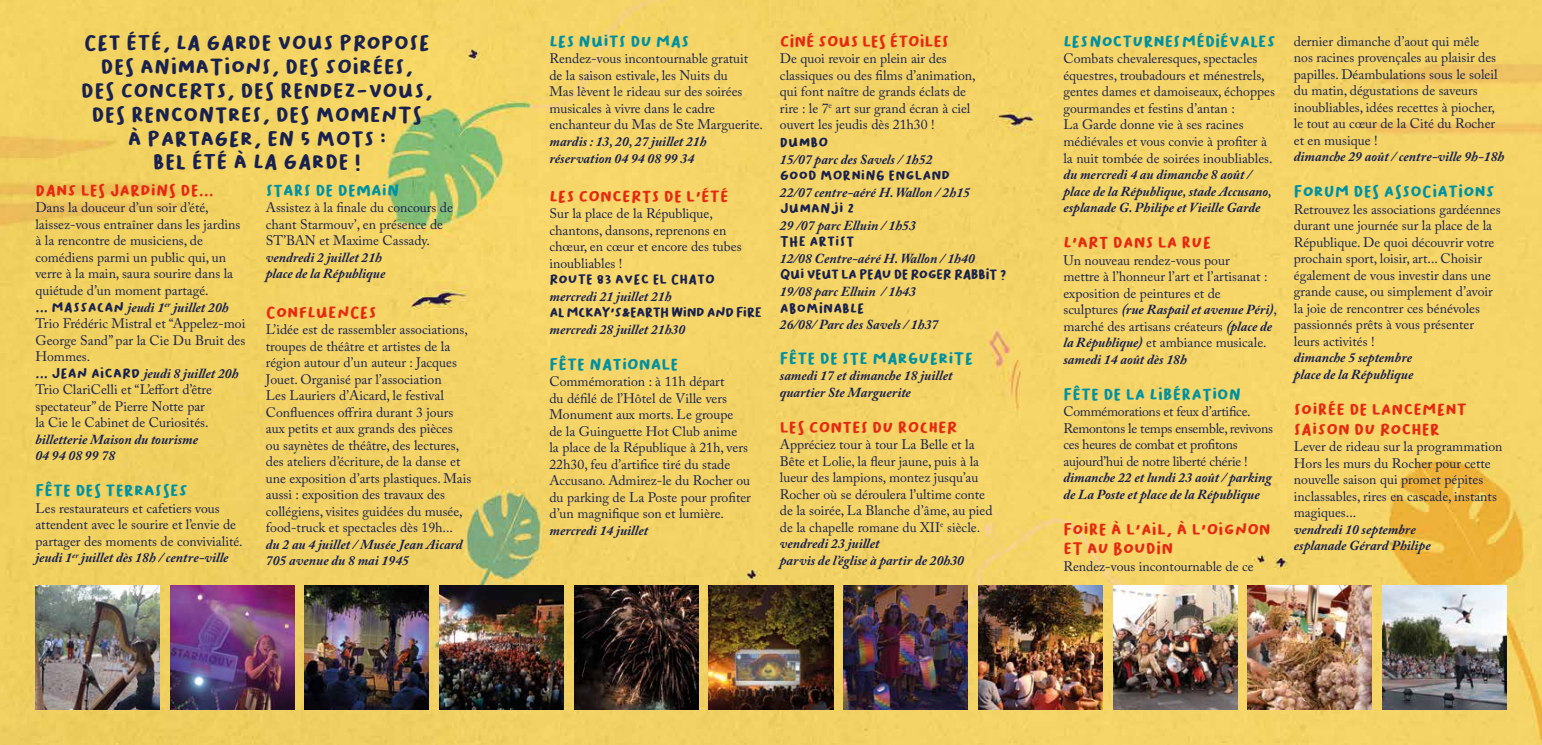
<style>
.page{position:relative;width:1542px;height:745px;background:#fff}
.page>*{position:absolute;margin:0;border:0;box-sizing:border-box;transform-origin:0 0}
.t1{font:21.25px/23.8px "Bakso Sapi";color:#19214f;text-align:center}
.t2{font:16.25px/19.5px "Bakso Sapi";color:#e52a12}
.t3{font:16.25px "Bakso Sapi";color:#0091a1}
.t4{font:13.75px/16.5px "Adobe Caslon Pro";color:#19214f}
.t5{font:italic 700 13.75px/16.5px "Adobe Caslon Pro";color:#19214f}
.t6{font:13.75px/16.5px "Adobe Caslon Pro";letter-spacing:-.02em;color:#19214f}
.t7{font:13.75px "Bakso Sapi";color:#19214f}
.s1{font-family:"Bakso Sapi"}
.s2{font-weight:700;font-style:italic}
</style>
<div class="page">
<img style="left:0;top:0;width:1541px;height:744px">
<img style="left:170px;top:585px;width:124px;height:124px">
<img style="left:1113px;top:585px;width:124px;height:124px">
<img style="left:1247px;top:585px;width:124px;height:124px">
<img style="left:1382px;top:585px;width:124px;height:124px">
<img style="left:305px;top:585px;width:124px;height:124px">
<img style="left:439px;top:585px;width:124px;height:124px">
<img style="left:574px;top:585px;width:124px;height:124px">
<img style="left:843px;top:585px;width:124px;height:124px">
<img style="left:709px;top:585px;width:124px;height:124px">
<img style="left:978px;top:585px;width:124px;height:124px">
<img style="left:35px;top:585px;width:124px;height:124px">
<h1 class="t1" style="left:81px;top:31px;width:353px">Cet été, La Garde vous propose des animations, des soirées, des concerts, des rendez-vous, des rencontres, des moments<br>à partager, en 5 mots :<br>bel été à La Garde !</h1>
<p class="t2" style="left:35px;top:180px;width:180px">Dans les jardins de...</p>
<p class="t4" style="left:35px;top:199px;width:211px">Dans la douceur d’un soir d’été, laissez-vous entraîner dans les jardins à la rencontre de musiciens, de comédiens parmi un public qui, un verre à la main, saura sourire dans la quiétude d’un moment partagé.<br><span class="s1">... Massacan</span> <span class="s2">jeudi 1</span><sup>er</sup> <span class="s2">juillet 20h<br></span>Trio Frédéric Mistral et “Appelez-moi<br>George Sand” par la Cie Du Bruit des<br>Hommes.<br><span class="s1">... Jean Aicard</span> <span class="s2">jeudi 8 juillet 20h<br></span>Trio ClariCelli et “L’effort d’être spectateur” de Pierre Notte par<br>la Cie le Cabinet de Curiosités.</p>
<p class="t5" style="left:35px;top:430px;width:164px">billetterie Maison du tourisme<br>04 94 08 99 78</p>
<p class="t3" style="left:35px;top:481px;width:154px">Fête des terrasses</p>
<p class="t4" style="left:35px;top:499px;width:209px">Les restaurateurs et cafetiers vous attendent avec le sourire et l’envie de partager des moments de convivialité. <span class="s2">jeudi 1</span><sup>er</sup> <span class="s2">juillet dès 18h / centre-ville</span></p>
<p class="t3" style="left:266px;top:181px;width:135px">Stars de demain</p>
<p class="t4" style="left:266px;top:199px;width:189px">Assistez à la finale du concours de chant Starmouv’, en présence de<br>ST’BAN et Maxime Cassady.</p>
<p class="t5" style="left:266px;top:249px;width:121px">vendredi 2 juillet 21h place de la République</p>
<p class="t2" style="left:266px;top:302px;width:112px">Confluences</p>
<p class="t4" style="left:266px;top:321px;width:207px">L’idée est de rassembler associations, troupes de théâtre et artistes de la région autour d’un auteur : Jacques Jouet. Organisé par l’association<br>Les Lauriers d’Aicard, le festival Confluences offrira durant 3 jours aux petits et aux grands des pièces<br>ou saynètes de théâtre, des lectures, des ateliers d’écriture, de la danse et une exposition d’arts plastiques. Mais aussi : exposition des travaux des collégiens, visites guidées du musée, food-truck et spectacles dès 19h...</p>
<p class="t5" style="left:266px;top:535px;width:198px">du 2 au 4 juillet / Musée Jean Aicard<br>705 avenue du 8 mai 1945</p>
<p class="t3" style="left:549px;top:32px;width:141px">Les Nuits du Mas</p>
<p class="t4" style="left:549px;top:50px;width:215px">Rendez-vous incontournable gratuit de la saison estivale, les Nuits du<br>Mas lèvent le rideau sur des soirées musicales à vivre dans le cadre enchanteur du Mas de Ste Marguerite.</p>
<p class="t5" style="left:549px;top:133px;width:159px">mardis : 13, 20, 27 juillet 21h réservation 04 94 08 99 34</p>
<p class="t2" style="left:549px;top:186px;width:181px">Les concerts de l'été</p>
<p class="t4" style="left:549px;top:205px;width:194px">Sur la place de la République, chantons, dansons, reprenons en chœur, en cœur et encore des tubes inoubliables !</p>
<p class="t7" style="left:549px;top:271px;width:140px">Route 83 avec EL CHATO</p>
<p class="t5" style="left:549px;top:287px;width:124px">mercredi 21 juillet 21h</p>
<p class="t7" style="left:549px;top:304px;width:89px">Al McKay's&amp;EART</p>
<p class="t7" style="left:660px;top:304px;width:57px">H WIND AND</p>
<p class="t7" style="left:736px;top:304px;width:14px">FIRE</p>
<p class="t5" style="left:549px;top:320px;width:137px">mercredi 28 juillet 21h30</p>
<p class="t3" style="left:549px;top:354px;width:131px">Fête Nationale</p>
<p class="t4" style="left:549px;top:373px;width:203px">Commémoration : à 11h départ<br>du défilé de l’Hôtel de Ville vers<br>Monument aux morts. Le groupe<br>de la Guinguette Hot Club anime<br>la place de la République à 21h, vers<br>22h30, feu d’artifice tiré du stade<br>Accusano. Admirez-le du Rocher ou du parking de La Poste pour profiter d’un magnifique son et lumière.</p>
<p class="t5" style="left:549px;top:521px;width:100px">mercredi 14 juillet</p>
<p class="t2" style="left:780px;top:31px;width:171px">ciné sous les étoiles</p>
<p class="t4" style="left:780px;top:50px;width:197px">De quoi revoir en plein air des classiques ou des films d’animation, qui font naître de grands éclats de rire : le 7<sup>e</sup> art sur grand écran à ciel ouvert les jeudis dès 21h30 !</p>
<p class="t7" style="left:780px;top:135px;width:50px">Dumbo</p>
<p class="t5" style="left:780px;top:151px;width:154px">15/07 parc des Savels / 1h52</p>
<p class="t7" style="left:780px;top:168px;width:172px">Good morning England</p>
<p class="t5" style="left:780px;top:184px;width:192px">22/07 centre-aéré H. Wallon / 2h15</p>
<p class="t7" style="left:780px;top:201px;width:76px">Jumanji 2</p>
<p class="t5" style="left:780px;top:217px;width:138px">29 /07 parc Elluin / 1h53</p>
<p class="t7" style="left:780px;top:234px;width:76px">The Artist</p>
<p class="t5" style="left:780px;top:250px;width:196px">12/08 Centre-aéré H. Wallon / 1h40</p>
<p class="t7" style="left:780px;top:267px;width:228px">Qui veut la peau de Roger Rabbit ?</p>
<p class="t5" style="left:780px;top:283px;width:138px">19/08 parc Elluin / 1h43</p>
<p class="t7" style="left:780px;top:300px;width:86px">Abominable</p>
<p class="t5" style="left:780px;top:316px;width:160px">26/08/ Parc des Savels / 1h37</p>
<p class="t3" style="left:780px;top:348px;width:195px">Fête de Ste Marguerite</p>
<p class="t5" style="left:780px;top:367px;width:174px">samedi 17 et dimanche 18 juillet quartier Ste Marguerite</p>
<p class="t2" style="left:780px;top:417px;width:179px">les contes du rocher</p>
<p class="t4" style="left:780px;top:436px;width:214px">Appréciez tour à tour La Belle et la Bête et Lolie, la fleur jaune, puis à la lueur des lampions, montez jusqu’au Rocher où se déroulera l’ultime conte de la soirée, La Blanche d’âme, au pied de la chapelle romane du XII<sup>e</sup> siècle. <span class="s2">vendredi 23 juillet<br>parvis de l’église à partir de 20h30</span></p>
<p class="t3" style="left:1063px;top:32px;width:214px">Les Nocturnes Médiévales</p>
<p class="t4" style="left:1063px;top:50px;width:213px">Combats chevaleresques, spectacles équestres, troubadours et ménestrels, gentes dames et damoiseaux, échoppes gourmandes et festins d’antan :<br>La Garde donne vie à ses racines médiévales et vous convie à profiter à la nuit tombée de soirées inoubliables.</p>
<p class="t5" style="left:1063px;top:166px;width:209px">du mercredi 4 au dimanche 8 août / place de la République, stade Accusano, esplanade G. Philipe et Vieille Garde</p>
<p class="t2" style="left:1063px;top:232px;width:149px">L'art dans la rue</p>
<p class="t4" style="left:1063px;top:251px;width:215px">Un nouveau rendez-vous pour<br>mettre à l’honneur l’art et l’artisanat : exposition de peintures et de sculptures <span class="s2">(rue Raspail et avenue Péri)</span>, marché des artisans créateurs <span class="s2">(place de la République)</span> et ambiance musicale. <span class="s2">samedi 14 août dès 18h</span></p>
<p class="t3" style="left:1063px;top:384px;width:179px">Fête de la Libération</p>
<p class="t6" style="left:1063px;top:403px;width:211px">Commémorations et feux d’artifice.<br>Remontons le temps ensemble, revivons ces heures de combat et profitons aujourd’hui de notre liberté chérie !</p>
<p class="t5" style="left:1063px;top:469px;width:210px">dimanche 22 et lundi 23 août / parking de La Poste et place de la République</p>
<p class="t2" style="left:1063px;top:519px;width:209px">Foire à l'Ail, à l'Oignon et au Boudin</p>
<p class="t4" style="left:1063px;top:557px;width:192px">Rendez-vous incontournable de ce</p>
<p class="t4" style="left:1293px;top:33px;width:205px">dernier dimanche d’aout qui mêle nos racines provençales au plaisir des papilles. Déambulations sous le soleil du matin, dégustations de saveurs inoubliables, idées recettes à piocher, le tout au cœur de la Cité du Rocher et en musique !</p>
<p class="t5" style="left:1293px;top:148px;width:212px">dimanche 29 août / centre-ville 9h-18h</p>
<p class="t3" style="left:1293px;top:182px;width:203px">Forum des Associations</p>
<p class="t4" style="left:1293px;top:201px;width:208px">Retrouvez les associations gardéennes durant une journée sur la place de la République. De quoi découvrir votre prochain sport, loisir, art... Choisir également de vous investir dans une grande cause, ou simplement d’avoir la joie de rencontrer ces bénévoles passionnés prêts à vous présenter leurs activités !</p>
<p class="t5" style="left:1293px;top:349px;width:121px">dimanche 5 septembre place de la République</p>
<p class="t2" style="left:1293px;top:399px;width:175px">Soirée de lancement<br>Saison du Rocher</p>
<p class="t4" style="left:1293px;top:438px;width:210px">Lever de rideau sur la programmation<br>Hors les murs du Rocher pour cette nouvelle saison qui promet pépites inclassables, rires en cascade, instants magiques...</p>
<p class="t5" style="left:1293px;top:520px;width:138px">vendredi 10 septembre esplanade Gérard Philipe</p>
</div>
